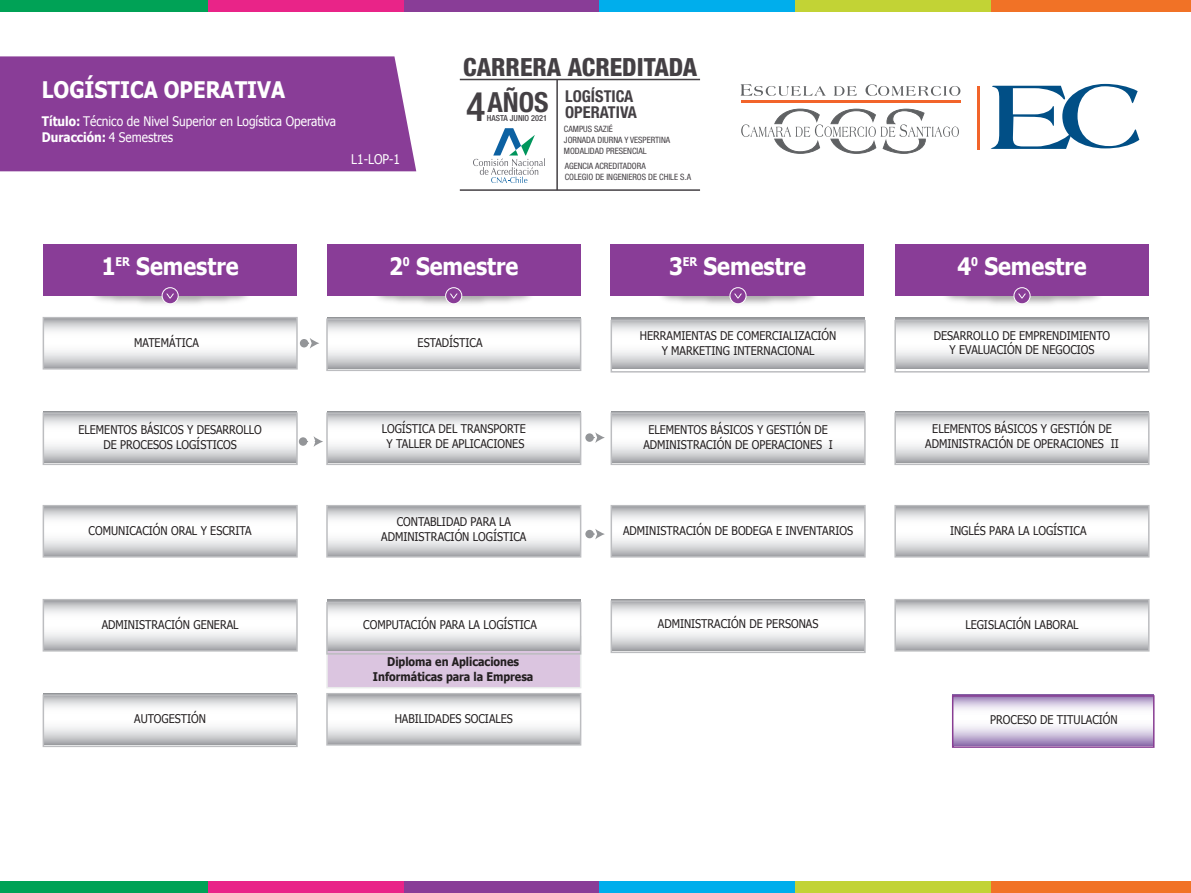
<style>
.page{position:relative;width:1191px;height:893px;background:#fff}
.page>*{position:absolute;margin:0;border:0;box-sizing:border-box;transform-origin:0 0}
.t1{font:500 condensed 40.35px "Helvetica Neue LT Std";color:#444044}
.t2{font:800 condensed 25.05px "Helvetica Neue LT Std";color:#444044}
.t3{font:700 24px "Tahoma";color:#fff;scale:.9 1}
.t4{font:700 22.8px "Tahoma";color:#fff;scale:.9 1}
.t5{font:700 condensed 16.35px "Helvetica Neue LT Std";color:#444044}
.t6{font:13.35px "Tahoma";color:#fff;scale:.9 1}
.t7{font:13.2px/15.6px "Tahoma";color:#fff;scale:.9 1}
.t8{font:12px/14.4px "Tahoma";color:#231f20;text-align:center;scale:.9 1}
.t9{font:700 12px/15px "Tahoma";color:#231f20;text-align:center;scale:.9 1}
.t10{font:condensed 8.7px/10.8px "Helvetica Neue LT Std";color:#444044}
.t11{font:500 condensed 8.25px "Helvetica Neue LT Std";color:#444044}
.s1{font-weight:700}
</style>
<div class="page">
<div style="left:0;top:56px;width:416px;height:115px;background:#893d97"></div>
<div style="left:990px;top:881px;width:201px;height:12px;background:#f17226"></div>
<div style="left:794px;top:881px;width:196px;height:12px;background:#c2d335"></div>
<div style="left:599px;top:881px;width:195px;height:12px;background:#00aeec"></div>
<div style="left:403px;top:881px;width:196px;height:12px;background:#893d97"></div>
<div style="left:207px;top:881px;width:196px;height:12px;background:#e92488"></div>
<div style="left:0;top:881px;width:207px;height:12px;background:#00a256"></div>
<div style="left:990px;top:0;width:201px;height:12px;background:#f17226"></div>
<div style="left:794px;top:0;width:196px;height:12px;background:#c2d335"></div>
<div style="left:599px;top:0;width:195px;height:12px;background:#00aeec"></div>
<div style="left:403px;top:0;width:196px;height:12px;background:#893d97"></div>
<div style="left:207px;top:0;width:196px;height:12px;background:#e92488"></div>
<div style="left:0;top:0;width:207px;height:12px;background:#00a256"></div>
<svg style="left:990px;top:84px;width:149px;height:65px"></svg>
<svg style="left:740px;top:84px;width:86px;height:12px"></svg>
<svg style="left:834px;top:86px;width:23px;height:10px"></svg>
<svg style="left:865px;top:84px;width:95px;height:12px"></svg>
<hr style="left:741px;top:101px;width:219px;height:2px;background:#f2642a">
<svg style="left:741px;top:109px;width:218px;height:45px"></svg>
<hr style="left:977px;top:86px;width:2px;height:64px;background:#f2642a">
<div style="left:326px;top:636px;width:255px;height:52px;background:#dbc5e0;border:2px solid #b7bdbf"></div>
<svg style="left:46px;top:415px;width:249px;height:47px"></svg>
<div style="left:43px;top:412px;width:255px;height:53px;border:2px solid #bcbdc0"></div>
<svg style="left:46px;top:508px;width:249px;height:47px"></svg>
<div style="left:43px;top:505px;width:255px;height:53px;border:2px solid #bcbdc0"></div>
<svg style="left:46px;top:602px;width:249px;height:47px"></svg>
<div style="left:43px;top:599px;width:255px;height:53px;border:2px solid #bcbdc0"></div>
<svg style="left:46px;top:697px;width:249px;height:47px"></svg>
<div style="left:43px;top:694px;width:255px;height:53px;border:2px solid #bcbdc0"></div>
<img style="left:42px;top:295px;width:255px;height:60px">
<div style="left:43px;top:244px;width:254px;height:51px;background:#893d97"></div>
<svg style="left:162px;top:288px;width:16px;height:16px"></svg>
<div style="left:162px;top:287px;width:17px;height:17px;border:1px solid #fff;border-radius:50%"></div>
<svg style="left:166px;top:294px;width:8px;height:4px"></svg>
<svg style="left:46px;top:320px;width:249px;height:47px"></svg>
<div style="left:43px;top:317px;width:255px;height:53px;border:2px solid #bcbdc0"></div>
<img style="left:327px;top:244px;width:255px;height:111px">
<div style="left:327px;top:244px;width:253px;height:51px;background:#893d97"></div>
<svg style="left:445px;top:288px;width:17px;height:16px"></svg>
<div style="left:445px;top:287px;width:17px;height:17px;border:1px solid #fff;border-radius:50%"></div>
<svg style="left:450px;top:294px;width:8px;height:4px"></svg>
<svg style="left:329px;top:415px;width:249px;height:47px"></svg>
<div style="left:326px;top:412px;width:255px;height:53px;border:2px solid #bcbdc0"></div>
<svg style="left:329px;top:508px;width:249px;height:47px"></svg>
<div style="left:326px;top:505px;width:255px;height:53px;border:2px solid #bcbdc0"></div>
<svg style="left:327px;top:600px;width:253px;height:51px"></svg>
<div style="left:326px;top:602px;width:255px;height:53px;border:2px solid #bcbdc0"></div>
<svg style="left:329px;top:696px;width:249px;height:47px"></svg>
<div style="left:326px;top:693px;width:255px;height:53px;border:2px solid #bcbdc0"></div>
<svg style="left:329px;top:321px;width:249px;height:47px"></svg>
<div style="left:326px;top:318px;width:255px;height:53px;border:2px solid #bcbdc0"></div>
<img style="left:610px;top:295px;width:256px;height:60px">
<div style="left:610px;top:244px;width:254px;height:51px;background:#893d97"></div>
<svg style="left:730px;top:288px;width:16px;height:16px"></svg>
<div style="left:729px;top:287px;width:17px;height:17px;border:1px solid #fff;border-radius:50%"></div>
<svg style="left:734px;top:294px;width:8px;height:4px"></svg>
<svg style="left:613px;top:508px;width:249px;height:47px"></svg>
<div style="left:610px;top:505px;width:255px;height:53px;border:2px solid #bcbdc0"></div>
<svg style="left:613px;top:603px;width:249px;height:47px"></svg>
<div style="left:610px;top:600px;width:255px;height:53px;border:2px solid #bcbdc0"></div>
<svg style="left:611px;top:318px;width:254px;height:51px"></svg>
<div style="left:610px;top:320px;width:255px;height:53px;border:2px solid #bcbdc0"></div>
<img style="left:895px;top:244px;width:255px;height:111px">
<div style="left:895px;top:244px;width:253px;height:51px;background:#893d97"></div>
<svg style="left:1014px;top:288px;width:16px;height:16px"></svg>
<div style="left:1013px;top:287px;width:17px;height:17px;border:1px solid #fff;border-radius:50%"></div>
<svg style="left:1018px;top:294px;width:8px;height:4px"></svg>
<svg style="left:897px;top:415px;width:249px;height:47px"></svg>
<div style="left:894px;top:412px;width:255px;height:53px;border:2px solid #bcbdc0"></div>
<svg style="left:897px;top:508px;width:249px;height:47px"></svg>
<div style="left:894px;top:505px;width:255px;height:53px;border:2px solid #bcbdc0"></div>
<svg style="left:897px;top:602px;width:249px;height:47px"></svg>
<div style="left:894px;top:599px;width:255px;height:53px;border:2px solid #bcbdc0"></div>
<svg style="left:895px;top:318px;width:253px;height:51px"></svg>
<div style="left:894px;top:320px;width:255px;height:53px;border:2px solid #bcbdc0"></div>
<svg style="left:613px;top:415px;width:249px;height:47px"></svg>
<div style="left:610px;top:412px;width:255px;height:53px;border:2px solid #bcbdc0"></div>
<div style="left:585px;top:530px;width:9px;height:8px;background:#939598;border-radius:50%"></div>
<svg style="left:589px;top:529px;width:16px;height:10px"></svg>
<div style="left:585px;top:433px;width:9px;height:9px;background:#939598;border-radius:50%"></div>
<svg style="left:589px;top:432px;width:16px;height:11px"></svg>
<div style="left:299px;top:437px;width:8px;height:9px;background:#939598;border-radius:50%"></div>
<svg style="left:303px;top:436px;width:20px;height:11px"></svg>
<svg style="left:952px;top:694px;width:201px;height:51px"></svg>
<div style="left:952px;top:695px;width:202px;height:53px;border:2px solid #883d93"></div>
<svg style="left:473px;top:128px;width:72px;height:55px"></svg>
<hr style="left:460px;top:79px;width:240px;height:1px;background:#444044">
<hr style="left:460px;top:189px;width:240px;height:2px;background:#444044">
<hr style="left:556px;top:80px;width:2px;height:110px;background:#444044">
<div style="left:300px;top:339px;width:8px;height:8px;background:#939598;border-radius:50%"></div>
<svg style="left:304px;top:338px;width:15px;height:11px"></svg>
<h3 class="t4" style="left:42px;top:74px;width:272px">LOGÍSTICA OPERATIVA</h3>
<p class="t7" style="left:42px;top:113px;width:328px"><span class="s1">Título:</span> Técnico de Nivel Superior en Logística Operativa<br><span class="s1">Duracción:</span> 4 Semestres</p>
<p class="t6" style="left:351px;top:150px;width:56px">L1-LOP-1</p>
<h2 class="t2" style="left:463px;top:52px;width:235px">CARRERA ACREDITADA</h2>
<h3 class="t5" style="left:565px;top:86px;width:70px">LOGÍSTICA</h3>
<h3 class="t5" style="left:487px;top:102px;width:151px"><sup>AÑOS</sup> OPERATIVA</h3>
<p class="t10" style="left:564px;top:124px;width:108px">CAMPUS SAZIÉ<br>JORNADA DIURNA Y VESPERTINA<br>MODALIDAD PRESENCIAL</p>
<p class="t10" style="left:564px;top:161px;width:128px">AGENCIA ACREDITADORA<br>COLEGIO DE INGENIEROS DE CHILE S.A</p>
<h1 class="t1" style="left:466px;top:83px;width:21px">4</h1>
<p class="t11" style="left:487px;top:113px;width:62px">HASTA JUNIO 2021</p>
<h3 class="t3" style="left:102px;top:250px;width:154px">1<sup>ER</sup> Semestre</h3>
<h3 class="t3" style="left:389px;top:250px;width:145px">2<sup>0</sup> Semestre</h3>
<h3 class="t3" style="left:669px;top:250px;width:154px">3<sup>ER</sup> Semestre</h3>
<h3 class="t3" style="left:957px;top:250px;width:145px">4<sup>0</sup> Semestre</h3>
<p class="t8" style="left:134px;top:335px;width:73px">MATEMÁTICA</p>
<p class="t8" style="left:417px;top:335px;width:74px">ESTADÍSTICA</p>
<p class="t8" style="left:640px;top:328px;width:220px">HERRAMIENTAS DE COMERCIALIZACIÓN<br>Y MARKETING INTERNACIONAL</p>
<p class="t8" style="left:933px;top:327px;width:197px">DESARROLLO DE EMPRENDIMIENTO<br>Y EVALUACIÓN DE NEGOCIOS</p>
<p class="t8" style="left:78px;top:422px;width:205px">ELEMENTOS BÁSICOS Y DESARROLLO<br>DE PROCESOS LOGÍSTICOS</p>
<p class="t8" style="left:382px;top:421px;width:162px">LOGÍSTICA DEL TRANSPORTE<br>Y TALLER DE APLICACIONES</p>
<p class="t8" style="left:643px;top:422px;width:212px">ELEMENTOS BÁSICOS Y GESTIÓN DE<br>ADMINISTRACIÓN DE OPERACIONES I</p>
<p class="t8" style="left:925px;top:421px;width:216px">ELEMENTOS BÁSICOS Y GESTIÓN DE<br>ADMINISTRACIÓN DE OPERACIONES II</p>
<p class="t8" style="left:89px;top:523px;width:183px">COMUNICACIÓN ORAL Y ESCRITA</p>
<p class="t8" style="left:381px;top:514px;width:163px">CONTABLIDAD PARA LA<br>ADMINISTRACIÓN LOGÍSTICA</p>
<p class="t8" style="left:623px;top:523px;width:257px">ADMINISTRACIÓN DE BODEGA E INVENTARIOS</p>
<p class="t8" style="left:950px;top:523px;width:153px">INGLÉS PARA LA LOGÍSTICA</p>
<p class="t8" style="left:102px;top:617px;width:153px">ADMINISTRACIÓN GENERAL</p>
<p class="t8" style="left:363px;top:616px;width:194px">COMPUTACIÓN PARA LA LOGÍSTICA</p>
<p class="t8" style="left:658px;top:616px;width:180px">ADMINISTRACIÓN DE PERSONAS</p>
<p class="t8" style="left:965px;top:617px;width:127px">LEGISLACIÓN LABORAL</p>
<p class="t9" style="left:373px;top:653px;width:180px">Diploma en Aplicaciones<br>Informáticas para la Empresa</p>
<p class="t8" style="left:134px;top:711px;width:81px">AUTOGESTIÓN</p>
<p class="t8" style="left:395px;top:711px;width:133px">HABILIDADES SOCIALES</p>
<p class="t8" style="left:990px;top:712px;width:143px">PROCESO DE TITULACIÓN</p>
</div>
